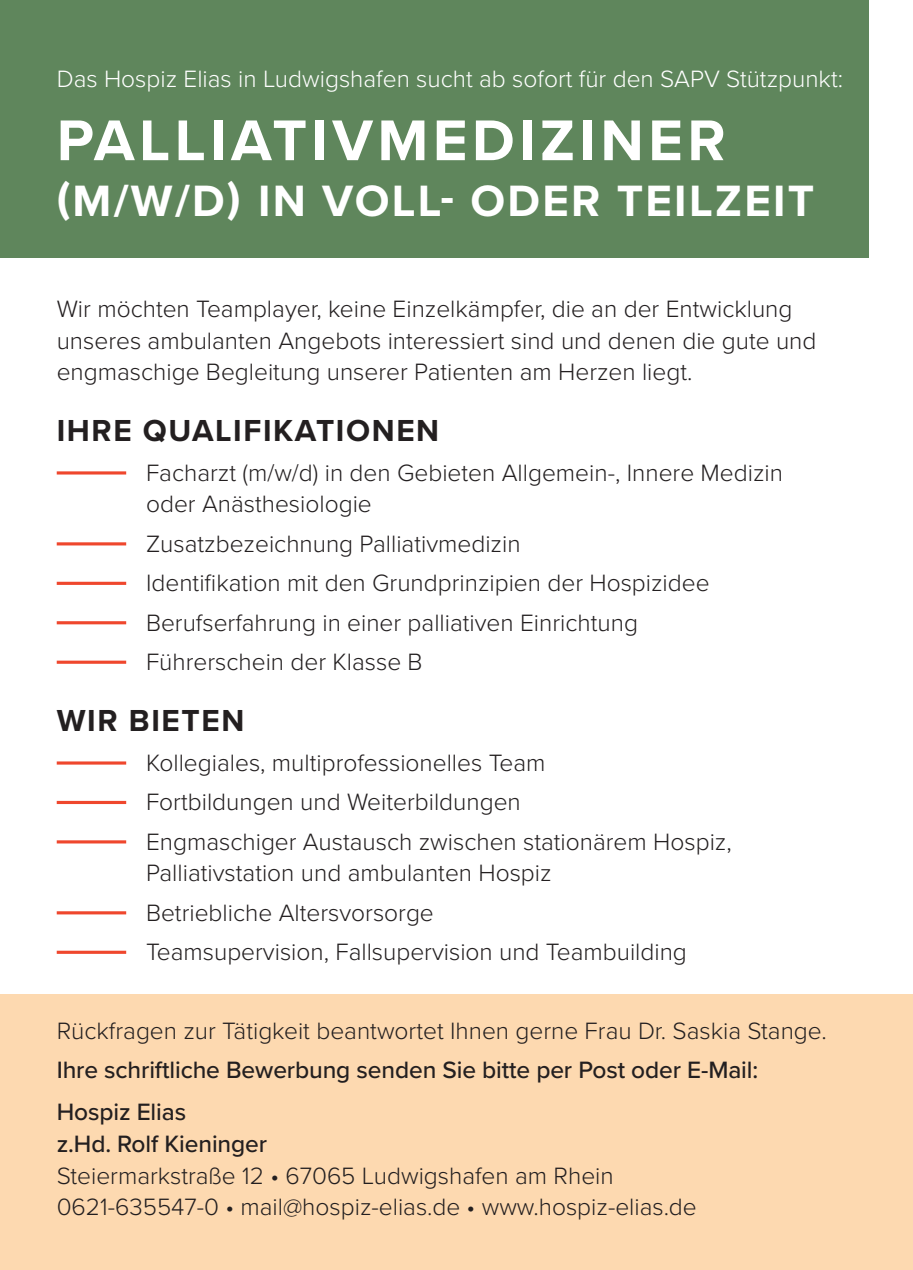
<style>
.page{position:relative;width:913px;height:1270px;background:#fff}
.page>*{position:absolute;margin:0;border:0;box-sizing:border-box;transform-origin:0 0}
.t1{font:700 59.5px "Proxima Nova";letter-spacing:.075em;color:#fff}
.t2{font:700 45.5px "Proxima Nova";letter-spacing:.05em;color:#fff}
.t3{font:700 31.5px "Proxima Nova";letter-spacing:.05em;color:#231f20}
.t4{font:300 24.5px/39.6px "Proxima Nova";color:#231f20}
.t5{font:500 24.5px/42px "Proxima Nova";letter-spacing:-.005em;color:#231f20}
.t6{font:300 24.5px "Proxima Nova";color:#fff}
</style>
<div class="page">
<div style="left:0;top:0;width:868px;height:257px;background:#5f865c"></div>
<div style="left:0;top:995px;width:913px;height:275px;background:#fdd9b0"></div>
<svg style="left:57px;top:471px;width:69px;height:4px"></svg>
<hr style="left:57px;top:542px;width:69px;height:3px;background:#ef472d">
<hr style="left:57px;top:582px;width:69px;height:3px;background:#ef472d">
<hr style="left:57px;top:621px;width:69px;height:3px;background:#ef472d">
<hr style="left:57px;top:661px;width:69px;height:3px;background:#ef472d">
<svg style="left:57px;top:761px;width:69px;height:4px"></svg>
<hr style="left:57px;top:801px;width:69px;height:3px;background:#ef472d">
<hr style="left:57px;top:840px;width:69px;height:3px;background:#ef472d">
<hr style="left:57px;top:911px;width:69px;height:3px;background:#ef472d">
<hr style="left:57px;top:951px;width:69px;height:3px;background:#ef472d">
<p class="t6" style="left:57px;top:60px;width:788px">Das Hospiz Elias in Ludwigshafen sucht ab sofort für den SAPV Stützpunkt:</p>
<h1 class="t1" style="left:57px;top:96px;width:670px">PALLIATIVMEDIZINER</h1>
<h2 class="t2" style="left:57px;top:167px;width:759px">(M/W/D) IN VOLL- ODER TEILZEIT</h2>
<p class="t4" style="left:57px;top:292px;width:761px;line-height:31.5px">Wir möchten Teamplayer, keine Einzelkämpfer, die an der Entwicklung unseres ambulanten Angebots interessiert sind und denen die gute und engmaschige Begleitung unserer Patienten am Herzen liegt.</p>
<p class="t3" style="left:57px;top:407px;width:384px">IHRE QUALIFIKATIONEN</p>
<p class="t4" style="left:146px;top:456px;width:638px;line-height:31.5px">Facharzt (m/w/d) in den Gebieten Allgemein-, Innere Medizin oder Anästhesiologie</p>
<p class="t4" style="left:146px;top:522px;width:565px">Zusatzbezeichnung Palliativmedizin<br>Identifikation mit den Grundprinzipien der Hospizidee Berufserfahrung in einer palliativen Einrichtung Führerschein der Klasse B</p>
<p class="t3" style="left:57px;top:697px;width:189px">WIR BIETEN</p>
<p class="t4" style="left:146px;top:742px;width:587px">Kollegiales, multiprofessionelles Team<br>Fortbildungen und Weiterbildungen<br>Engmaschiger Austausch zwischen stationärem Hospiz,</p>
<p class="t4" style="left:146px;top:852px;width:542px">Palliativstation und ambulanten Hospiz<br>Betriebliche Altersvorsorge<br>Teamsupervision, Fallsupervision und Teambuilding</p>
<p class="t4" style="left:57px;top:1010px;width:772px">Rückfragen zur Tätigkeit beantwortet Ihnen gerne Frau Dr. Saskia Stange.</p>
<p class="t5" style="left:57px;top:1048px;width:703px">Ihre schriftliche Bewerbung senden Sie bitte per Post oder E-Mail:<br>Hospiz Elias</p>
<p class="t5" style="left:57px;top:1122px;width:212px">z.Hd. Rolf Kieninger</p>
<p class="t4" style="left:57px;top:1158px;width:641px;line-height:31.5px">Steiermarkstraße 12 • 67065 Ludwigshafen am Rhein<br>0621-635547-0 • mail@hospiz-elias.de • www.hospiz-elias.de</p>
</div>
